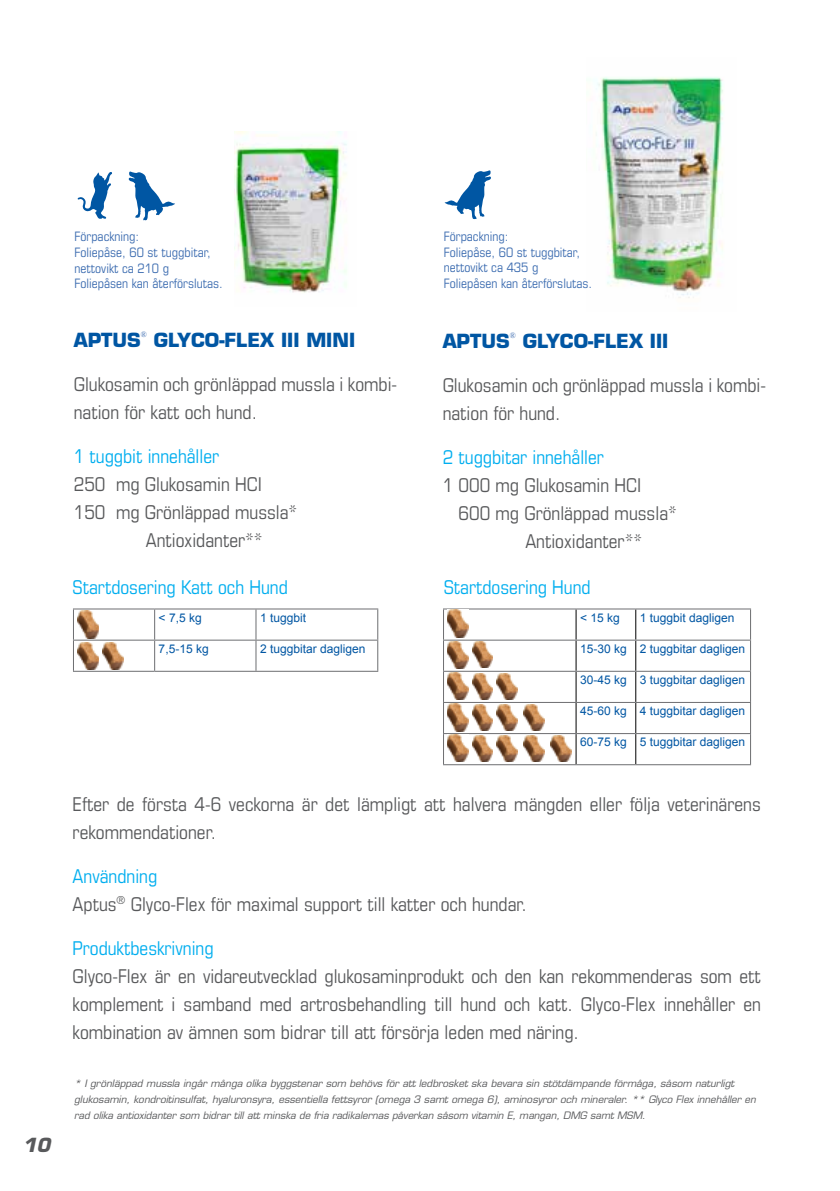
<style>
.page{position:relative;width:840px;height:1191px;background:#fff}
.page>*{position:absolute;margin:0;border:0;box-sizing:border-box;transform-origin:0 0}
.t1{font:condensed 19px/28px "Eurostile LT Std";color:#58595b}
.t2{font:condensed 19px "Eurostile LT Std";color:#00aeef}
.t3{font:700 19px "Eurostile LT Std";color:#0056a3}
.t4{font:italic 700 19px "Eurostile LT Std";color:#58595b}
.t5{font:condensed 13px/15.6px "Eurostile LT Std";color:#3c6cb0}
.t6{font:12px "Arial";color:#0056a3}
.t7{font:italic 10px/16px "Eurostile LT Std";color:#58595b}
.t8{font:8px "Times New Roman";color:#3c6cb0}
.s1{color:#00aeef}
</style>
<div class="page">
<svg style="left:78px;top:172px;width:34px;height:47px"></svg>
<img style="left:234px;top:131px;width:113px;height:162px">
<img style="left:596px;top:77px;width:127px;height:221px">
<svg style="left:444px;top:170px;width:47px;height:49px"></svg>
<svg style="left:128px;top:171px;width:47px;height:49px"></svg>
<svg style="left:444px;top:609px;width:305px;height:155px"></svg>
<hr style="left:575px;top:609px;width:1px;height:30px;background:#000">
<hr style="left:635px;top:609px;width:1px;height:30px;background:#000">
<hr style="left:575px;top:640px;width:1px;height:31px;background:#000">
<hr style="left:635px;top:640px;width:1px;height:31px;background:#000">
<hr style="left:575px;top:672px;width:1px;height:30px;background:#000">
<hr style="left:635px;top:672px;width:1px;height:30px;background:#000">
<hr style="left:575px;top:703px;width:1px;height:30px;background:#000">
<hr style="left:635px;top:703px;width:1px;height:30px;background:#000">
<hr style="left:575px;top:734px;width:1px;height:30px;background:#000">
<hr style="left:635px;top:734px;width:1px;height:30px;background:#000">
<hr style="left:443px;top:608px;width:132px;height:1px;background:#6d6e71">
<hr style="left:443px;top:609px;width:1px;height:30px;background:#6d6e71">
<hr style="left:575px;top:608px;width:60px;height:1px;background:#6d6e71">
<hr style="left:635px;top:608px;width:115px;height:1px;background:#6d6e71">
<hr style="left:749px;top:609px;width:1px;height:30px;background:#6d6e71">
<hr style="left:443px;top:639px;width:132px;height:1px;background:#6d6e71">
<hr style="left:443px;top:640px;width:1px;height:31px;background:#6d6e71">
<hr style="left:575px;top:639px;width:60px;height:1px;background:#6d6e71">
<hr style="left:635px;top:639px;width:115px;height:1px;background:#6d6e71">
<hr style="left:749px;top:640px;width:1px;height:31px;background:#6d6e71">
<hr style="left:443px;top:671px;width:132px;height:1px;background:#6d6e71">
<hr style="left:443px;top:672px;width:1px;height:30px;background:#6d6e71">
<hr style="left:575px;top:671px;width:60px;height:1px;background:#6d6e71">
<hr style="left:635px;top:671px;width:115px;height:1px;background:#6d6e71">
<hr style="left:749px;top:672px;width:1px;height:30px;background:#6d6e71">
<hr style="left:443px;top:702px;width:132px;height:1px;background:#6d6e71">
<hr style="left:443px;top:703px;width:1px;height:30px;background:#6d6e71">
<hr style="left:575px;top:702px;width:60px;height:1px;background:#6d6e71">
<hr style="left:635px;top:702px;width:115px;height:1px;background:#6d6e71">
<hr style="left:749px;top:703px;width:1px;height:30px;background:#6d6e71">
<hr style="left:443px;top:733px;width:132px;height:1px;background:#6d6e71">
<hr style="left:443px;top:734px;width:1px;height:30px;background:#6d6e71">
<hr style="left:575px;top:733px;width:60px;height:1px;background:#6d6e71">
<hr style="left:635px;top:733px;width:115px;height:1px;background:#6d6e71">
<hr style="left:749px;top:734px;width:1px;height:30px;background:#6d6e71">
<hr style="left:443px;top:764px;width:132px;height:1px;background:#6d6e71">
<hr style="left:575px;top:764px;width:60px;height:1px;background:#6d6e71">
<hr style="left:635px;top:764px;width:115px;height:1px;background:#6d6e71">
<img style="left:447px;top:734px;width:21px;height:28px">
<img style="left:472px;top:735px;width:20px;height:26px">
<img style="left:496px;top:735px;width:21px;height:26px">
<img style="left:523px;top:735px;width:21px;height:26px">
<img style="left:550px;top:735px;width:21px;height:26px">
<img style="left:447px;top:704px;width:21px;height:27px">
<img style="left:472px;top:704px;width:20px;height:27px">
<img style="left:496px;top:704px;width:21px;height:27px">
<img style="left:523px;top:704px;width:21px;height:27px">
<img style="left:447px;top:672px;width:21px;height:28px">
<img style="left:472px;top:673px;width:20px;height:26px">
<img style="left:496px;top:673px;width:21px;height:26px">
<img style="left:447px;top:641px;width:21px;height:27px">
<img style="left:472px;top:641px;width:20px;height:27px">
<img style="left:447px;top:609px;width:21px;height:28px">
<svg style="left:74px;top:609px;width:303px;height:62px"></svg>
<hr style="left:73px;top:608px;width:81px;height:1px;background:#6d6e71">
<hr style="left:73px;top:609px;width:1px;height:30px;background:#6d6e71">
<hr style="left:154px;top:608px;width:102px;height:1px;background:#6d6e71">
<hr style="left:154px;top:609px;width:1px;height:30px;background:#6d6e71">
<hr style="left:256px;top:608px;width:122px;height:1px;background:#6d6e71">
<hr style="left:255px;top:609px;width:1px;height:30px;background:#6d6e71">
<hr style="left:377px;top:609px;width:1px;height:30px;background:#6d6e71">
<hr style="left:73px;top:639px;width:81px;height:1px;background:#6d6e71">
<hr style="left:73px;top:640px;width:1px;height:31px;background:#6d6e71">
<hr style="left:154px;top:639px;width:102px;height:1px;background:#6d6e71">
<hr style="left:154px;top:640px;width:1px;height:31px;background:#6d6e71">
<hr style="left:256px;top:639px;width:122px;height:1px;background:#6d6e71">
<hr style="left:255px;top:640px;width:1px;height:31px;background:#6d6e71">
<hr style="left:377px;top:640px;width:1px;height:31px;background:#6d6e71">
<hr style="left:73px;top:671px;width:81px;height:1px;background:#6d6e71">
<hr style="left:154px;top:671px;width:102px;height:1px;background:#6d6e71">
<hr style="left:256px;top:671px;width:122px;height:1px;background:#6d6e71">
<img style="left:78px;top:642px;width:21px;height:27px">
<img style="left:103px;top:643px;width:20px;height:26px">
<img style="left:78px;top:611px;width:21px;height:27px">
<p class="t4" style="left:23px;top:1133px;width:29px">10</p>
<p class="t5" style="left:74px;top:229px;width:150px">Förpackning:<br>Foliepåse, 60 st tuggbitar, nettovikt ca 210 g<br>Foliepåsen kan återförslutas.</p>
<p class="t3" style="left:74px;top:328px;width:68px">APTUS</p>
<p class="t8" style="left:141px;top:329px;width:8px">®</p>
<p class="t3" style="left:154px;top:328px;width:203px">GLYCO-FLEX III MINI</p>
<p class="t1" style="left:74px;top:370px;width:325px">Glukosamin och grönläppad mussla i kombi&shy;nation för katt och hund.</p>
<p class="t2" style="left:74px;top:445px;width:147px">1 tuggbit innehåller</p>
<p class="t1" style="left:74px;top:470px;width:189px">250 mg Glukosamin HCI</p>
<p class="t1" style="left:74px;top:498px;width:225px">150 mg Grönläppad mussla*</p>
<p class="t1" style="left:146px;top:526px;width:118px">Antioxidanter**</p>
<p class="t5" style="left:443px;top:228px;width:150px">Förpackning:<br>Foliepåse, 60 st tuggbitar, nettovikt ca 435 g<br>Foliepåsen kan återförslutas.</p>
<p class="t3" style="left:442px;top:329px;width:68px">APTUS</p>
<p class="t8" style="left:509px;top:330px;width:8px">®</p>
<p class="t3" style="left:522px;top:329px;width:147px">GLYCO-FLEX III</p>
<p class="t1" style="left:442px;top:371px;width:325px">Glukosamin och grönläppad mussla i kombi&shy;nation för hund.</p>
<p class="t2" style="left:442px;top:446px;width:163px">2 tuggbitar innehåller</p>
<p class="t1" style="left:442px;top:471px;width:200px">1 000 mg Glukosamin HCI</p>
<p class="t1" style="left:458px;top:499px;width:220px">600 mg Grönläppad mussla*</p>
<p class="t1" style="left:525px;top:527px;width:118px">Antioxidanter**</p>
<p class="t2" style="left:73px;top:575px;width:216px">Startdosering Katt och Hund</p>
<p class="t2" style="left:443px;top:576px;width:148px">Startdosering Hund</p>
<p class="t6" style="left:158px;top:609px;width:45px">&lt; 7,5 kg</p>
<p class="t6" style="left:260px;top:609px;width:48px">1 tuggbit</p>
<p class="t6" style="left:158px;top:641px;width:52px">7,5-15 kg</p>
<p class="t6" style="left:260px;top:641px;width:107px">2 tuggbitar dagligen</p>
<p class="t6" style="left:579px;top:609px;width:41px">&lt; 15 kg</p>
<p class="t6" style="left:639px;top:609px;width:96px">1 tuggbit dagligen</p>
<p class="t6" style="left:579px;top:641px;width:167px">15-30 kg 2 tuggbitar dagligen</p>
<p class="t6" style="left:579px;top:672px;width:167px">30-45 kg 3 tuggbitar dagligen</p>
<p class="t6" style="left:579px;top:703px;width:167px">45-60 kg 4 tuggbitar dagligen</p>
<p class="t6" style="left:579px;top:734px;width:167px">60-75 kg 5 tuggbitar dagligen</p>
<p class="t1" style="left:73px;top:789px;width:689px">Efter de första 4-6 veckorna är det lämpligt att halvera mängden eller följa veterinärens rekommendationer.</p>
<p class="t1" style="left:73px;top:861px;width:455px"><span class="s1">Användning<br></span>Aptus<sup>®</sup> Glyco-Flex för maximal support till katter och hundar.</p>
<p class="t2" style="left:73px;top:936px;width:142px">Produktbeskrivning</p>
<p class="t1" style="left:73px;top:961px;width:689px;text-align:justify">Glyco-Flex är en vidareutvecklad glukosaminprodukt och den kan rekommenderas som ett komplement i samband med artrosbehandling till hund och katt. Glyco-Flex innehåller en kombination av ämnen som bidrar till att försörja leden med näring.</p>
<p class="t7" style="left:74px;top:1075px;width:682px">* I grönläppad mussla ingår många olika byggstenar som behövs för att ledbrosket ska bevara sin stötdämpande förmåga, såsom naturligt glukosamin, kondroitinsulfat, hyaluronsyra, essentiella fettsyror (omega 3 samt omega 6), aminosyror och mineraler. ** Glyco Flex innehåller en rad olika antioxidanter som bidrar till att minska de fria radikalernas påverkan såsom vitamin E, mangan, DMG samt MSM.</p>
</div>
